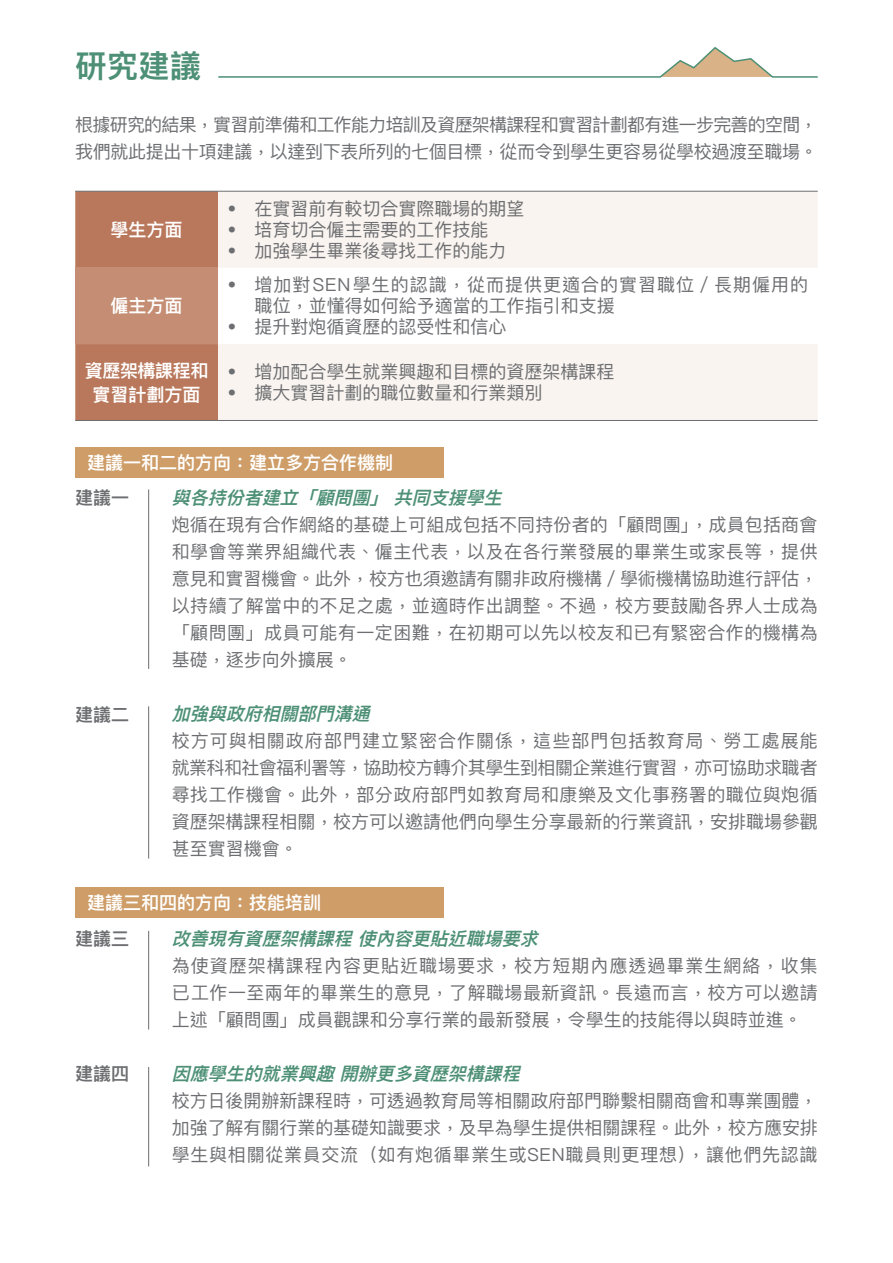
<style>
.page{position:relative;width:893px;height:1263px;background:#fff}
.page>*{position:absolute;margin:0;border:0;box-sizing:border-box;transform-origin:0 0}
.t1{font:600 31.5px "Ping Fang TC";color:#4d9076}
.t2{font:18px/27px "Ping Fang TC";color:#6d6e71;text-align:justify}
.t3{font:18px/27px "Ping Fang TC";letter-spacing:-.04em;color:#6d6e71}
.t4{font:italic 600 18px "Ping Fang TC";color:#4d9076}
.t5{font:18px/21px "Ping Fang TC";letter-spacing:.055em;color:#6d6e71}
.t6{font:600 18px "Ping Fang TC";color:#fff}
.t7{font:600 18px/24px "Ping Fang TC";letter-spacing:-.02em;color:#fff;text-align:center}
.t8{font:600 18px "Ping Fang TC";color:#6d6e71}
</style>
<div class="page">
<div style="left:75px;top:447px;width:368px;height:30px;background:#ce9d68"></div>
<div style="left:75px;top:888px;width:368px;height:30px;background:#ce9d68"></div>
<div style="left:75px;top:192px;width:143px;height:228px;background:#b9785c"></div>
<svg style="left:218px;top:192px;width:600px;height:228px;fill:#f9f4f0"></svg>
<div style="left:75px;top:268px;width:143px;height:76px;background:#c58e74"></div>
<hr style="left:75px;top:191px;width:143px;height:1px;background:#6d6e71">
<hr style="left:218px;top:191px;width:600px;height:1px;background:#6d6e71">
<hr style="left:75px;top:420px;width:143px;height:1px;background:#6d6e71">
<hr style="left:218px;top:420px;width:600px;height:1px;background:#6d6e71">
<hr style="left:148px;top:489px;width:1px;height:180px;background:#6d6e71">
<hr style="left:148px;top:706px;width:1px;height:152px;background:#6d6e71">
<hr style="left:148px;top:931px;width:1px;height:98px;background:#6d6e71">
<hr style="left:148px;top:1067px;width:1px;height:99px;background:#6d6e71">
<svg style="left:218px;top:47px;width:600px;height:31px"></svg>
<h1 class="t1" style="left:75px;top:46px;width:128px">研究建議</h1>
<p class="t3" style="left:75px;top:111px;width:744px">根據研究的結果，實習前準備和工作能力培訓及資歷架構課程和實習計劃都有進一步完善的空間，我們就此提出十項建議，以達到下表所列的七個目標，從而令到學生更容易從學校過渡至職場。</p>
<p class="t6" style="left:111px;top:218px;width:73px">學生方面</p>
<p class="t6" style="left:111px;top:295px;width:73px">僱主方面</p>
<p class="t2" style="left:227px;top:195px;width:299px">• 在實習前有較切合實際職場的期望</p>
<p class="t2" style="left:227px;top:216px;width:263px">• 培育切合僱主需要的工作技能</p>
<p class="t2" style="left:227px;top:237px;width:281px">• 加強學生畢業後尋找工作的能力</p>
<p class="t5" style="left:254px;top:274px;width:555px;text-indent:-27px">• 增加對SEN學生的認識，從而提供更適合的實習職位／長期僱用的職位，並懂得如何給予適當的工作指引和支援</p>
<p class="t2" style="left:227px;top:313px;width:281px">• 提升對炮循資歷的認受性和信心</p>
<p class="t7" style="left:85px;top:358px;width:125px">資歷架構課程和實習計劃方面</p>
<p class="t2" style="left:227px;top:358px;width:389px">• 增加配合學生就業興趣和目標的資歷架構課程</p>
<p class="t2" style="left:227px;top:379px;width:317px">• 擴大實習計劃的職位數量和行業類別</p>
<p class="t6" style="left:87px;top:451px;width:308px">建議一和二的方向：建立多方合作機制</p>
<p class="t4" style="left:172px;top:487px;width:336px">與各持份者建立「顧問團」 共同支援學生</p>
<p class="t2" style="left:172px;top:511px;width:647px">炮循在現有合作網絡的基礎上可組成包括不同持份者的「顧問團」，成員包括商會和學會等業界組織代表、僱主代表，以及在各行業發展的畢業生或家長等，提供意見和實習機會。此外，校方也須邀請有關非政府機構／學術機構協助進行評估，以持續了解當中的不足之處，並適時作出調整。不過，校方要鼓勵各界人士成為「顧問團」成員可能有一定困難，在初期可以先以校友和已有緊密合作的機構為基礎，逐步向外擴展。</p>
<p class="t4" style="left:172px;top:703px;width:205px">加強與政府相關部門溝通</p>
<p class="t2" style="left:172px;top:727px;width:648px">校方可與相關政府部門建立緊密合作關係，這些部門包括教育局、勞工處展能就業科和社會福利署等，協助校方轉介其學生到相關企業進行實習，亦可協助求職者尋找工作機會。此外，部分政府部門如教育局和康樂及文化事務署的職位與炮循資歷架構課程相關，校方可以邀請他們向學生分享最新的行業資訊，安排職場參觀甚至實習機會。</p>
<p class="t6" style="left:87px;top:892px;width:235px">建議三和四的方向：技能培訓</p>
<p class="t4" style="left:172px;top:927px;width:372px">改善現有資歷架構課程 使內容更貼近職場要求</p>
<p class="t2" style="left:172px;top:952px;width:647px">為使資歷架構課程內容更貼近職場要求，校方短期內應透過畢業生網絡，收集已工作一至兩年的畢業生的意見，了解職場最新資訊。長遠而言，校方可以邀請上述「顧問團」成員觀課和分享行業的最新發展，令學生的技能得以與時並進。</p>
<p class="t4" style="left:172px;top:1062px;width:354px">因應學生的就業興趣 開辦更多資歷架構課程</p>
<p class="t2" style="left:172px;top:1087px;width:648px">校方日後開辦新課程時，可透過教育局等相關政府部門聯繫相關商會和專業團體，加強了解有關行業的基礎知識要求，及早為學生提供相關課程。此外，校方應安排學生與相關從業員交流（如有炮循畢業生或SEN職員則更理想），讓他們先認識</p>
<p class="t8" style="left:75px;top:487px;width:55px">建議一</p>
<p class="t8" style="left:75px;top:703px;width:56px">建議二</p>
<p class="t8" style="left:75px;top:927px;width:56px">建議三</p>
<p class="t8" style="left:75px;top:1063px;width:56px">建議四</p>
</div>
